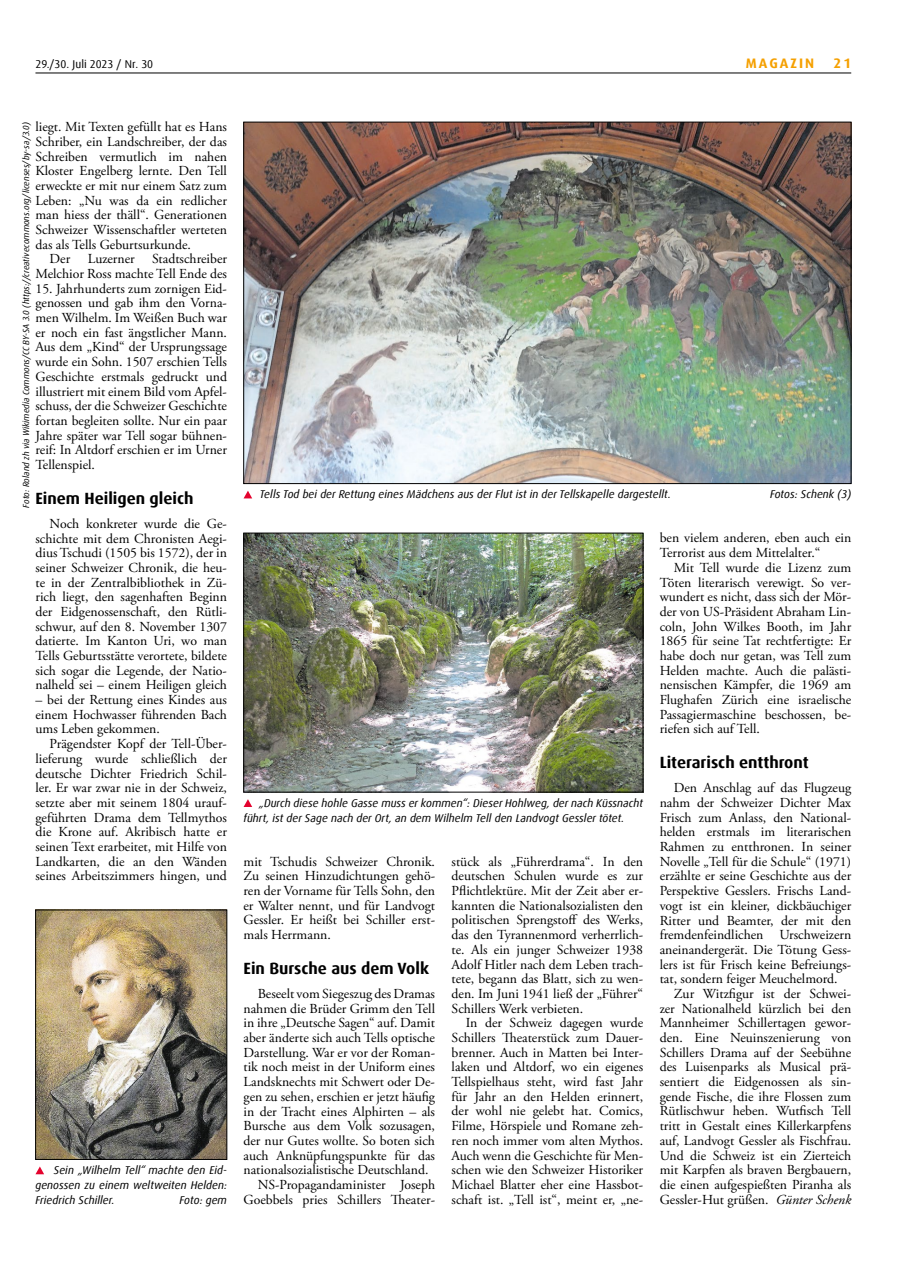
<style>
.page{position:relative;width:908px;height:1276px;background:#fff}
.page>*{position:absolute;margin:0;border:0;box-sizing:border-box;transform-origin:0 0}
.t1{font:700 16.25px "Dax Offc Pro";color:#000}
.t2{font:13.75px/14.6px "Adobe Garamond Pro";color:#000;text-align:justify}
.t3{font:700 13.75px "Dax Offc Pro";letter-spacing:.15em;color:#f5a000}
.t4{font:italic 11.25px/14.8px "Dax Offc Pro";color:#000}
.t5{font:11.25px "Dax Offc Pro";color:#000}
.t6{font:italic 8.75px "Dax Offc Pro";letter-spacing:-.005em;color:#000}
.s1{font-style:italic}
</style>
<div class="page">
<hr style="left:35px;top:73px;width:815px;height:1px;background:#000">
<img style="left:245px;top:535px;width:396px;height:255px">
<div style="left:243px;top:533px;width:400px;height:259px;border:1px solid #000"></div>
<img style="left:245px;top:124px;width:603px;height:358px">
<svg style="left:243px;top:799px;width:9px;height:8px"></svg>
<svg style="left:35px;top:1166px;width:9px;height:8px"></svg>
<svg style="left:244px;top:491px;width:8px;height:7px"></svg>
<img style="left:37px;top:912px;width:188px;height:245px">
<div style="left:35px;top:910px;width:192px;height:249px;border:1px solid #000"></div>
<p class="t5" style="left:35px;top:56px;width:119px">29./30. Juli 2023 / Nr. 30</p>
<p class="t3" style="left:745px;top:54px;width:70px">MAGAZIN</p>
<p class="t3" style="left:833px;top:54px;width:19px">21</p>
<p class="t2" style="left:35px;top:120px;width:193px">liegt. Mit Texten gefüllt hat es Hans</p>
<p class="t2" style="left:35px;top:135px;width:193px">Schriber, ein Landschreiber, der das</p>
<p class="t2" style="left:35px;top:149px;width:193px">Schreiben vermutlich im nahen</p>
<p class="t2" style="left:35px;top:164px;width:193px">Kloster Engelberg lernte. Den Tell</p>
<p class="t2" style="left:35px;top:179px;width:193px">erweckte er mit nur einem Satz zum</p>
<p class="t2" style="left:35px;top:193px;width:193px">Leben: „Nu was da ein redlicher</p>
<p class="t2" style="left:35px;top:208px;width:193px">man hiess der thäll“. Generationen</p>
<p class="t2" style="left:35px;top:223px;width:193px">Schweizer Wissenschaftler werteten</p>
<p class="t2" style="left:35px;top:237px;width:157px">das als Tells Geburtsurkunde.</p>
<p class="t2" style="left:50px;top:252px;width:22px">Der</p>
<p class="t2" style="left:88px;top:252px;width:48px">Luzerner</p>
<p class="t6" style="left:21px;top:507px;width:388px;rotate:-90deg">Foto: Roland zh via Wikimedia Commons/CC BY-SA 3.0 (https://creativecommons.org/licenses/by-sa/3.0)</p>
<p class="t2" style="left:35px;top:252px;width:193px;text-align:right">Stadtschreiber<br>Melchior Ross machte Tell Ende des</p>
<p class="t2" style="left:35px;top:281px;width:193px">15. Jahrhunderts zum zornigen Eid&shy;genossen und gab ihm den Vorna&shy;men Wilhelm. Im Weißen Buch war er noch ein fast ängstlicher Mann.<br>Aus dem „Kind“ der Ursprungssage wurde ein Sohn. 1507 erschien Tells Geschichte erstmals gedruckt und illustriert mit einem Bild vom Apfel&shy;schuss, der die Schweizer Geschichte fortan begleiten sollte. Nur ein paar Jahre später war Tell sogar bühnen&shy;reif: In Altdorf erschien er im Urner Tellenspiel.</p>
<p class="t1" style="left:35px;top:487px;width:159px">Einem Heiligen gleich</p>
<p class="t2" style="left:35px;top:516px;width:193px;text-indent:14px">Noch konkreter wurde die Ge&shy;schichte mit dem Chronisten Aegi&shy;dius Tschudi (1505 bis 1572), der in seiner Schweizer Chronik, die heu&shy;te in der Zentralbibliothek in Zü&shy;rich liegt, den sagenhaften Beginn der Eidgenossenschaft, den Rütli&shy;schwur, auf den 8. November 1307 datierte. Im Kanton Uri, wo man Tells Geburtsstätte verortete, bildete sich sogar die Legende, der Natio&shy;nalheld sei – einem Heiligen gleich</p>
<p class="t2" style="left:35px;top:693px;width:193px">– bei der Rettung eines Kindes aus einem Hochwasser führenden Bach ums Leben gekommen.</p>
<p class="t2" style="left:35px;top:737px;width:193px;text-indent:14px">Prägendster Kopf der Tell-Über&shy;lieferung wurde schließlich der deutsche Dichter Friedrich Schil&shy;ler. Er war zwar nie in der Schweiz, setzte aber mit seinem 1804 urauf&shy;geführten Drama dem Tellmythos die Krone auf. Akribisch hatte er seinen Text erarbeitet, mit Hilfe von Landkarten, die an den Wänden seines Arbeitszimmers hingen, und</p>
<p class="t4" style="left:35px;top:1163px;width:193px;text-align:justify;text-indent:18px">Sein „Wilhelm Tell“ machte den Eid&shy;genossen zu einem weltweiten Helden:<br>Friedrich Schiller.</p>
<p class="t4" style="left:179px;top:1192px;width:49px">Foto: gem</p>
<p class="t4" style="left:260px;top:487px;width:412px">Tells Tod bei der Rettung eines Mädchens aus der Flut ist in der Tellskapelle dargestellt.</p>
<p class="t4" style="left:769px;top:487px;width:83px">Fotos: Schenk (3)</p>
<p class="t4" style="left:243px;top:796px;width:401px;text-indent:16px">„Durch diese hohle Gasse muss er kommen“: Dieser Hohlweg, der nach Küssnacht führt, ist der Sage nach der Ort, an dem Wilhelm Tell den Landvogt Gessler tötet.</p>
<p class="t2" style="left:243px;top:854px;width:193px">mit Tschudis Schweizer Chronik.<br>Zu seinen Hinzudichtungen gehö&shy;ren der Vorname für Tells Sohn, den er Walter nennt, und für Landvogt Gessler. Er heißt bei Schiller erst&shy;mals Herrmann.</p>
<p class="t1" style="left:243px;top:957px;width:187px">Ein Bursche aus dem Volk</p>
<p class="t2" style="left:257px;top:986px;width:179px">Beseelt vom Siegeszug des Dramas</p>
<p class="t2" style="left:243px;top:1001px;width:193px">nahmen die Brüder Grimm den Tell</p>
<p class="t2" style="left:243px;top:1016px;width:193px">in ihre „Deutsche Sagen“ auf. Damit</p>
<p class="t2" style="left:243px;top:1031px;width:193px">aber änderte sich auch Tells optische</p>
<p class="t2" style="left:243px;top:1045px;width:193px">Darstellung. War er vor der Roman-</p>
<p class="t2" style="left:243px;top:1060px;width:193px">tik noch meist in der Uniform eines</p>
<p class="t2" style="left:243px;top:1075px;width:193px">Landsknechts mit Schwert oder De-</p>
<p class="t2" style="left:243px;top:1089px;width:193px">gen zu sehen, erschien er jetzt häufig</p>
<p class="t2" style="left:243px;top:1104px;width:193px">in der Tracht eines Alphirten – als</p>
<p class="t2" style="left:243px;top:1119px;width:193px">Bursche aus dem Volk sozusagen,</p>
<p class="t2" style="left:243px;top:1133px;width:193px">der nur Gutes wollte. So boten sich</p>
<p class="t2" style="left:243px;top:1148px;width:193px">auch Anknüpfungspunkte für das</p>
<p class="t2" style="left:243px;top:1163px;width:186px">nationalsozialistische Deutschland.</p>
<p class="t2" style="left:257px;top:1177px;width:179px">NS-Propagandaminister Joseph</p>
<p class="t2" style="left:243px;top:1192px;width:193px">Goebbels pries Schillers Theater-</p>
<p class="t2" style="left:451px;top:854px;width:193px">stück als „Führerdrama“. In den deutschen Schulen wurde es zur Pflichtlektüre. Mit der Zeit aber er&shy;kannten die Nationalsozialisten den politischen Sprengstoff des Werks, das den Tyrannenmord verherrlich&shy;te. Als ein junger Schweizer 1938<br>Adolf Hitler nach dem Leben trach&shy;tete, begann das Blatt, sich zu wen&shy;den. Im Juni 1941 ließ der „Führer“ Schillers Werk verbieten.</p>
<p class="t2" style="left:451px;top:1016px;width:193px;text-indent:14px">In der Schweiz dagegen wurde Schillers Theaterstück zum Dauer&shy;brenner. Auch in Matten bei Inter&shy;laken und Altdorf, wo ein eigenes Tellspielhaus steht, wird fast Jahr für Jahr an den Helden erinnert, der wohl nie gelebt hat. Comics, Filme, Hörspiele und Romane zeh&shy;ren noch immer vom alten Mythos.<br>Auch wenn die Geschichte für Men&shy;schen wie den Schweizer Historiker Michael Blatter eher eine Hassbot&shy;schaft ist. „Tell ist“, meint er, „ne-</p>
<p class="t2" style="left:659px;top:531px;width:193px">ben vielem anderen, eben auch ein<br>Terrorist aus dem Mittelalter.“</p>
<p class="t2" style="left:659px;top:560px;width:193px;text-indent:14px">Mit Tell wurde die Lizenz zum Töten literarisch verewigt. So ver&shy;wundert es nicht, dass sich der Mör&shy;der von US-Präsident Abraham Lin&shy;coln, John Wilkes Booth, im Jahr 1865 für seine Tat rechtfertigte: Er habe doch nur getan, was Tell zum Helden machte. Auch die palästi&shy;nensischen Kämpfer, die 1969 am Flughafen Zürich eine israelische Passagiermaschine beschossen, be&shy;riefen sich auf Tell.</p>
<p class="t1" style="left:659px;top:752px;width:150px">Literarisch entthront</p>
<p class="t2" style="left:673px;top:781px;width:179px">Den Anschlag auf das Flugzeug</p>
<p class="t2" style="left:659px;top:796px;width:193px">nahm der Schweizer Dichter Max</p>
<p class="t2" style="left:659px;top:810px;width:193px">Frisch zum Anlass, den National-</p>
<p class="t2" style="left:659px;top:825px;width:193px">helden erstmals im literarischen</p>
<p class="t2" style="left:659px;top:840px;width:193px">Rahmen zu entthronen. In seiner</p>
<p class="t2" style="left:659px;top:854px;width:193px">Novelle „Tell für die Schule“ (1971)</p>
<p class="t2" style="left:659px;top:869px;width:193px">erzählte er seine Geschichte aus der</p>
<p class="t2" style="left:659px;top:884px;width:193px">Perspektive Gesslers. Frischs Land-</p>
<p class="t2" style="left:659px;top:898px;width:193px">vogt ist ein kleiner, dickbäuchiger</p>
<p class="t2" style="left:659px;top:913px;width:193px">Ritter und Beamter, der mit den</p>
<p class="t2" style="left:659px;top:928px;width:193px">fremdenfeindlichen Urschweizern</p>
<p class="t2" style="left:659px;top:942px;width:193px">aneinandergerät. Die Tötung Gess-</p>
<p class="t2" style="left:659px;top:957px;width:193px">lers ist für Frisch keine Befreiungs-</p>
<p class="t2" style="left:659px;top:972px;width:179px">tat, sondern feiger Meuchelmord.</p>
<p class="t2" style="left:673px;top:986px;width:179px">Zur Witzfigur ist der Schwei-</p>
<p class="t2" style="left:659px;top:1001px;width:193px">zer Nationalheld kürzlich bei den</p>
<p class="t2" style="left:659px;top:1016px;width:193px">Mannheimer Schillertagen gewor-</p>
<p class="t2" style="left:659px;top:1030px;width:193px">den. Eine Neuinszenierung von</p>
<p class="t2" style="left:659px;top:1045px;width:193px">Schillers Drama auf der Seebühne</p>
<p class="t2" style="left:659px;top:1060px;width:193px">des Luisenparks als Musical prä-</p>
<p class="t2" style="left:659px;top:1075px;width:193px">sentiert die Eidgenossen als sin-</p>
<p class="t2" style="left:659px;top:1089px;width:193px">gende Fische, die ihre Flossen zum</p>
<p class="t2" style="left:659px;top:1104px;width:193px">Rütlischwur heben. Wutfisch Tell</p>
<p class="t2" style="left:659px;top:1119px;width:193px">tritt in Gestalt eines Killerkarpfens</p>
<p class="t2" style="left:659px;top:1133px;width:193px">auf, Landvogt Gessler als Fischfrau.</p>
<p class="t2" style="left:659px;top:1148px;width:193px">Und die Schweiz ist ein Zierteich</p>
<p class="t2" style="left:659px;top:1163px;width:193px">mit Karpfen als braven Bergbauern,</p>
<p class="t2" style="left:659px;top:1177px;width:193px">die einen aufgespießten Piranha als</p>
<p class="t2" style="left:659px;top:1192px;width:193px">Gessler-Hut grüßen. <span class="s1">Günter Schenk</span></p>
</div>
